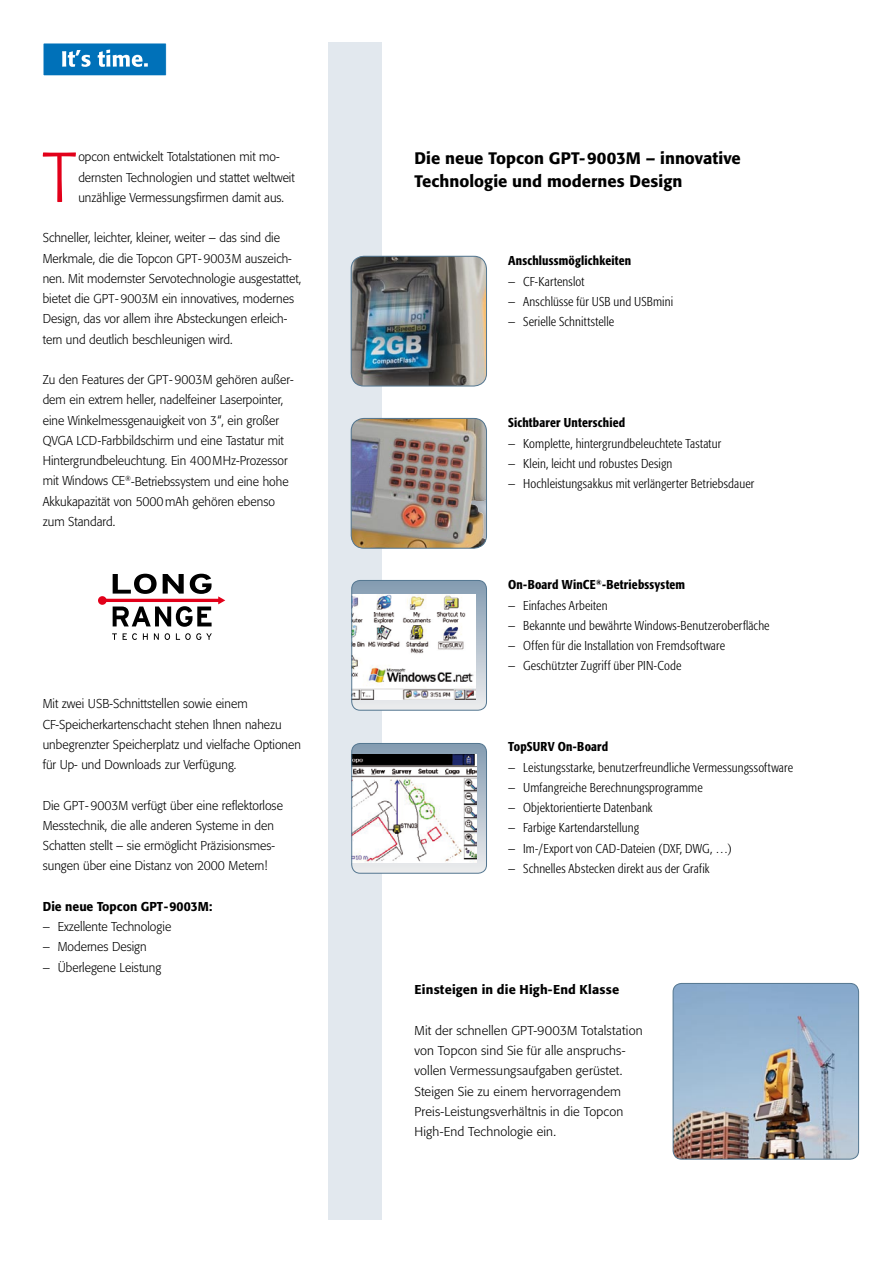
<style>
.page{position:relative;width:893px;height:1263px;background:#fff}
.page>*{position:absolute;margin:0;border:0;box-sizing:border-box;transform-origin:0 0}
.t1{font:300 69.9px "Formata";color:#e2001a;scale:.95 1}
.t2{font:500 16.5px/23.2px "Formata";color:#000}
.t3{font:300 12.75px/20.2px "Formata";color:#000;scale:.95 1}
.t4{font:300 condensed 12.75px "Formata";letter-spacing:.01em;color:#000}
.t5{font:300 12.75px/20.2px "Formata";color:#000}
.t6{font:500 condensed 12.75px "Formata";letter-spacing:.015em;color:#000}
.t7{font:500 12.75px "Formata";letter-spacing:.01em;color:#000}
.t8{font:500 12.75px "Formata";letter-spacing:.01em;color:#000;scale:.95 1}
.s1{font-stretch:condensed}
</style>
<div class="page">
<div style="left:328px;top:43px;width:54px;height:1177px;background:#e2e8ee"></div>
<img style="left:351px;top:256px;width:135px;height:130px">
<div style="left:351px;top:256px;width:136px;height:130px;border:1px solid #537690;border-radius:13px"></div>
<img style="left:351px;top:418px;width:135px;height:130px">
<div style="left:351px;top:418px;width:136px;height:131px;border:1px solid #537690;border-radius:13px"></div>
<svg style="left:352px;top:580px;width:134px;height:130px;background:#b5c2cd"></svg>
<img style="left:353px;top:594px;width:122px;height:105px">
<div style="left:351px;top:580px;width:136px;height:131px;border:1px solid #537690;border-radius:9px"></div>
<svg style="left:352px;top:743px;width:134px;height:130px;background:#bbc6d1"></svg>
<img style="left:353px;top:754px;width:123px;height:108px">
<div style="left:351px;top:743px;width:136px;height:131px;border:1px solid #537690;border-radius:9px"></div>
<div style="left:98px;top:596px;width:9px;height:9px;background:#e2001a;border-radius:50%"></div>
<svg style="left:104px;top:574px;width:121px;height:53px"></svg>
<svg style="left:112px;top:633px;width:5px;height:7px"></svg>
<svg style="left:123px;top:633px;width:14px;height:7px"></svg>
<svg style="left:143px;top:633px;width:5px;height:7px"></svg>
<svg style="left:154px;top:633px;width:5px;height:7px"></svg>
<svg style="left:165px;top:633px;width:5px;height:7px"></svg>
<svg style="left:176px;top:633px;width:36px;height:7px"></svg>
<div style="left:43px;top:43px;width:123px;height:33px;background:#0071b9"></div>
<svg style="left:62px;top:50px;width:29px;height:17px"></svg>
<svg style="left:98px;top:50px;width:50px;height:17px"></svg>
<img style="left:673px;top:983px;width:186px;height:176px">
<div style="left:673px;top:983px;width:186px;height:176px;border:1px solid #537690;border-radius:9px"></div>
<h1 class="t1" style="left:43px;top:137px;width:36px">T</h1>
<p class="t3" style="left:78px;top:147px;width:229px">opcon entwickelt Totalstationen mit mo&shy;dernsten Technologien und stattet weltweit unzählige Vermessungsfirmen damit aus.</p>
<p class="t3" style="left:43px;top:228px;width:274px">Schneller, leichter, kleiner, weiter – das sind die Merkmale, die die Topcon GPT-9003M auszeich&shy;nen. Mit modernster Servotechnologie ausgestattet, bietet die GPT-9003M ein innovatives, modernes Design, das vor allem ihre Absteckungen erleich&shy;tern und deutlich beschleunigen wird.</p>
<p class="t3" style="left:43px;top:370px;width:266px">Zu den Features der GPT-9003M gehören außer&shy;dem ein extrem heller, nadelfeiner Laserpointer, eine Winkelmessgenauigkeit von 3“, ein großer QVGA LCD-Farbbildschirm und eine Tastatur mit Hintergrundbeleuchtung. Ein 400MHz-Prozessor mit Windows CE<sup>®</sup>-Betriebssystem und eine hohe Akkukapazität von 5000mAh gehören ebenso zum Standard.</p>
<p class="t3" style="left:43px;top:694px;width:273px">Mit zwei USB-Schnittstellen sowie einem CF-Speicherkartenschacht stehen Ihnen nahezu unbegrenzter Speicherplatz und vielfache Optionen für Up- und Downloads zur Verfügung.</p>
<p class="t3" style="left:43px;top:795px;width:254px">Die GPT-9003M verfügt über eine reflektorlose Messtechnik, die alle anderen Systeme in den Schatten stellt – sie ermöglicht Präzisionsmes&shy;sungen über eine Distanz von 2000 Metern!</p>
<p class="t8" style="left:43px;top:898px;width:180px">Die neue Topcon GPT-9003M:</p>
<p class="t3" style="left:43px;top:916px;width:137px"><span class="s1">—</span> Exzellente Technologie</p>
<p class="t3" style="left:43px;top:937px;width:111px"><span class="s1">—</span> Modernes Design</p>
<p class="t3" style="left:43px;top:957px;width:126px"><span class="s1">—</span> Überlegene Leistung</p>
<p class="t2" style="left:414px;top:146px;width:328px">Die neue Topcon GPT-9003M – innovative<br>Technologie und modernes Design</p>
<p class="t6" style="left:508px;top:253px;width:125px">Anschlussmöglichkeiten</p>
<p class="t4" style="left:508px;top:274px;width:78px">— CF-Kartenslot</p>
<p class="t4" style="left:508px;top:294px;width:166px">— Anschlüsse für USB und USBmini</p>
<p class="t4" style="left:508px;top:314px;width:107px">— Serielle Schnittstelle</p>
<p class="t6" style="left:508px;top:415px;width:119px">Sichtbarer Unterschied</p>
<p class="t4" style="left:508px;top:436px;width:215px">— Komplette, hintergrundbeleuchtete Tastatur</p>
<p class="t4" style="left:508px;top:456px;width:166px">— Klein, leicht und robustes Design</p>
<p class="t4" style="left:508px;top:476px;width:248px">— Hochleistungsakkus mit verlängerter Betriebsdauer</p>
<p class="t6" style="left:508px;top:577px;width:179px">On-Board WinCE<sup>®</sup>-Betriebssystem</p>
<p class="t4" style="left:508px;top:598px;width:101px">— Einfaches Arbeiten</p>
<p class="t4" style="left:508px;top:618px;width:263px">— Bekannte und bewährte Windows-Benutzeroberfläche</p>
<p class="t4" style="left:508px;top:638px;width:218px">— Offen für die Installation von Fremdsoftware</p>
<p class="t4" style="left:508px;top:658px;width:175px">— Geschützter Zugriff über PIN-Code</p>
<p class="t6" style="left:508px;top:739px;width:102px">TopSURV On-Board</p>
<p class="t4" style="left:508px;top:760px;width:286px">— Leistungsstarke, benutzerfreundliche Vermessungssoftware</p>
<p class="t4" style="left:508px;top:780px;width:196px">— Umfangreiche Berechnungsprogramme</p>
<p class="t4" style="left:508px;top:800px;width:146px">— Objektorientierte Datenbank</p>
<p class="t4" style="left:508px;top:820px;width:132px">— Farbige Kartendarstellung</p>
<p class="t4" style="left:508px;top:841px;width:225px">— Im-/Export von CAD-Dateien (DXF, DWG, …)</p>
<p class="t4" style="left:508px;top:861px;width:203px">— Schnelles Abstecken direkt aus der Grafik</p>
<p class="t7" style="left:415px;top:982px;width:206px">Einsteigen in die High-End Klasse</p>
<p class="t5" style="left:415px;top:1020px;width:230px">Mit der schnellen GPT-9003M Totalstation von Topcon sind Sie für alle anspruchs&shy;vollen Vermessungsaufgaben gerüstet.<br>Steigen Sie zu einem hervorragendem Preis-Leistungsverhältnis in die Topcon High-End Technologie ein.</p>
</div>
